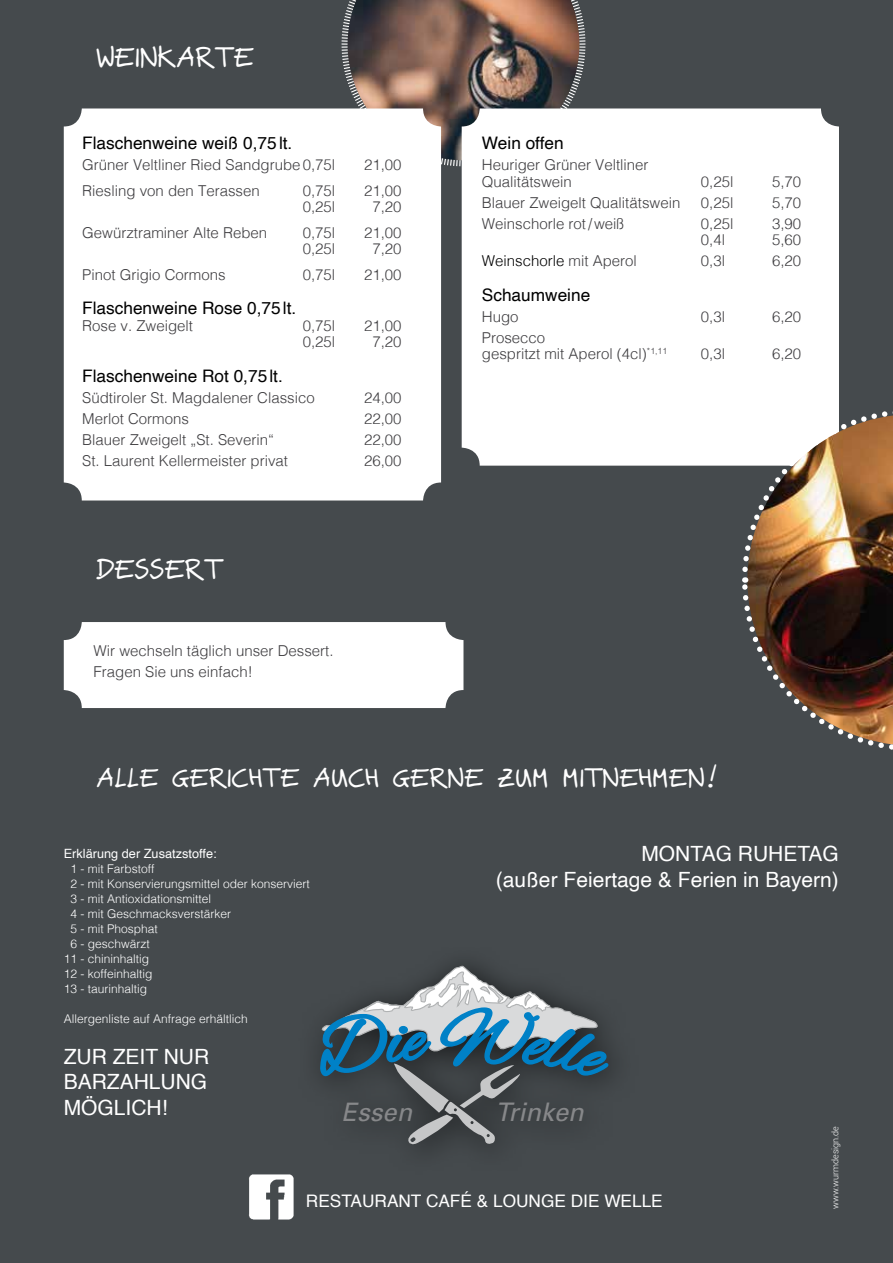
<style>
.page{position:relative;width:893px;height:1263px;background:#454a4d}
.page>*{position:absolute;margin:0;border:0;box-sizing:border-box;transform-origin:0 0}
.t1{font:500 28.5px "STREICHHAND";color:#fff}
.t2{font:500 27px "STREICHHAND";color:#fff}
.t3{font:italic 25.5px "Univers";color:#87888a}
.t4{font:italic 25.35px "Univers";color:#87888a}
.t5{font:21px/25.5px "Helvetica";color:#fff;text-align:justify}
.t6{font:17.25px "Helvetica";color:#000}
.t7{font:17.25px "Helvetica";color:#fff}
.t8{font:300 15px/16.5px "Helvetica";color:#3e3d40}
.t9{font:300 15px "Helvetica";color:#000}
.t10{font:12.75px "Helvetica";color:#fff}
.t11{font:300 12px "Helvetica";color:#fff}
.t12{font:300 9px "Roboto";color:#fff}
.s1{color:#3e3d40}
</style>
<div class="page">
<img style="left:341px;top:0;width:245px;height:167px">
<svg style="left:320px;top:965px;width:288px;height:181px"></svg>
<div style="left:64px;top:108px;width:377px;height:392px;background:#fff;border-radius:18px"></div>
<div style="left:64px;top:622px;width:399px;height:86px;background:#fff;border-radius:18px"></div>
<div style="left:462px;top:108px;width:377px;height:358px;background:#fff;border-radius:18px"></div>
<img style="left:739px;top:411px;width:154px;height:339px">
<img style="left:249px;top:1174px;width:45px;height:46px">
<h1 class="t1" style="left:97px;top:41px;width:159px">WEINKARTE</h1>
<p class="t6" style="left:82px;top:130px;width:212px">Flaschenweine weiß 0,75lt.</p>
<p class="t8" style="left:82px;top:155px;width:255px">Grüner Veltliner Ried Sandgrube 0,75l</p>
<p class="t8" style="left:364px;top:155px;width:39px">21,00</p>
<p class="t8" style="left:82px;top:181px;width:179px">Riesling von den Terassen</p>
<p class="t8" style="left:303px;top:181px;width:34px">0,75l</p>
<p class="t8" style="left:364px;top:181px;width:39px">21,00</p>
<p class="t8" style="left:303px;top:197px;width:34px">0,25l</p>
<p class="t8" style="left:372px;top:197px;width:31px">7,20</p>
<p class="t8" style="left:82px;top:223px;width:187px">Gewürztraminer Alte Reben</p>
<p class="t8" style="left:303px;top:223px;width:34px">0,75l</p>
<p class="t8" style="left:364px;top:223px;width:39px">21,00</p>
<p class="t8" style="left:303px;top:239px;width:34px">0,25l</p>
<p class="t8" style="left:372px;top:239px;width:31px">7,20</p>
<p class="t8" style="left:82px;top:265px;width:145px">Pinot Grigio Cormons</p>
<p class="t8" style="left:303px;top:265px;width:34px">0,75l</p>
<p class="t8" style="left:364px;top:265px;width:39px">21,00</p>
<p class="t6" style="left:82px;top:295px;width:216px">Flaschenweine Rose 0,75lt.</p>
<p class="t8" style="left:82px;top:316px;width:112px">Rose v. Zweigelt</p>
<p class="t8" style="left:303px;top:316px;width:34px">0,75l</p>
<p class="t8" style="left:364px;top:316px;width:39px">21,00</p>
<p class="t8" style="left:303px;top:332px;width:34px">0,25l</p>
<p class="t8" style="left:372px;top:332px;width:31px">7,20</p>
<p class="t6" style="left:82px;top:362px;width:202px">Flaschenweine Rot 0,75lt.</p>
<p class="t8" style="left:82px;top:388px;width:234px">Südtiroler St. Magdalener Classico</p>
<p class="t8" style="left:364px;top:388px;width:39px">24,00</p>
<p class="t8" style="left:82px;top:409px;width:108px">Merlot Cormons</p>
<p class="t8" style="left:364px;top:409px;width:39px">22,00</p>
<p class="t8" style="left:82px;top:430px;width:193px">Blauer Zweigelt „St. Severin“</p>
<p class="t8" style="left:364px;top:430px;width:39px">22,00</p>
<p class="t8" style="left:82px;top:451px;width:207px">St. Laurent Kellermeister privat</p>
<p class="t8" style="left:364px;top:451px;width:39px">26,00</p>
<h1 class="t1" style="left:97px;top:552px;width:128px">DESSERT</h1>
<p class="t8" style="left:94px;top:639px;width:242px;line-height:21px">Wir wechseln täglich unser Dessert.<br>Fragen Sie uns einfach!</p>
<p class="t6" style="left:482px;top:130px;width:83px">Wein offen</p>
<p class="t8" style="left:482px;top:155px;width:168px">Heuriger Grüner Veltliner<br>Qualitätswein</p>
<p class="t8" style="left:701px;top:172px;width:34px">0,25l</p>
<p class="t8" style="left:772px;top:172px;width:31px">5,70</p>
<p class="t8" style="left:482px;top:193px;width:200px">Blauer Zweigelt Qualitätswein</p>
<p class="t8" style="left:701px;top:193px;width:34px">0,25l</p>
<p class="t8" style="left:772px;top:193px;width:31px">5,70</p>
<p class="t8" style="left:482px;top:214px;width:144px">Weinschorle rot/weiß</p>
<p class="t8" style="left:701px;top:214px;width:34px">0,25l</p>
<p class="t8" style="left:772px;top:214px;width:31px">3,90</p>
<p class="t8" style="left:701px;top:230px;width:26px">0,4l</p>
<p class="t8" style="left:772px;top:230px;width:31px">5,60</p>
<p class="t9" style="left:482px;top:248px;width:157px">Weinschorle <span class="s1">mit Aperol</span></p>
<p class="t8" style="left:701px;top:251px;width:26px">0,3l</p>
<p class="t8" style="left:772px;top:251px;width:31px">6,20</p>
<p class="t6" style="left:482px;top:281px;width:110px">Schaumweine</p>
<p class="t8" style="left:482px;top:307px;width:38px">Hugo</p>
<p class="t8" style="left:701px;top:307px;width:26px">0,3l</p>
<p class="t8" style="left:772px;top:307px;width:31px">6,20</p>
<p class="t8" style="left:482px;top:328px;width:187px">Prosecco<br>gespritzt mit Aperol (4cl)<sup>*1,11</sup></p>
<p class="t8" style="left:701px;top:344px;width:26px">0,3l</p>
<p class="t8" style="left:772px;top:344px;width:31px">6,20</p>
<h2 class="t2" style="left:97px;top:762px;width:623px">ALLE GERICHTE AUCH GERNE ZUM MITNEHMEN!</h2>
<p class="t10" style="left:64px;top:844px;width:154px">Erklärung der Zusatzstoffe:</p>
<p class="t11" style="left:70px;top:859px;width:86px">1 - mit Farbstoff</p>
<p class="t11" style="left:70px;top:874px;width:241px">2 - mit Konservierungsmittel oder konserviert</p>
<p class="t11" style="left:70px;top:889px;width:142px">3 - mit Antioxidationsmittel</p>
<p class="t11" style="left:70px;top:904px;width:162px">4 - mit Geschmacksverstärker</p>
<p class="t11" style="left:70px;top:919px;width:89px">5 - mit Phosphat</p>
<p class="t11" style="left:70px;top:934px;width:81px">6 - geschwärzt</p>
<p class="t11" style="left:64px;top:949px;width:87px">11 - chininhaltig</p>
<p class="t11" style="left:64px;top:964px;width:90px">12 - koffeinhaltig</p>
<p class="t11" style="left:64px;top:979px;width:85px">13 - taurinhaltig</p>
<p class="t11" style="left:64px;top:1009px;width:186px">Allergenliste auf Anfrage erhältlich</p>
<h3 class="t5" style="left:64px;top:1044px;width:147px">ZUR ZEIT NUR BARZAHLUNG MÖGLICH!</h3>
<h3 class="t5" style="left:496px;top:842px;width:345px;text-align:right">MONTAG RUHETAG<br>(außer Feiertage &amp; Ferien in Bayern)</h3>
<h3 class="t4" style="left:342px;top:1097px;width:72px">Essen</h3>
<h3 class="t3" style="left:495px;top:1097px;width:90px">Trinken</h3>
<p class="t7" style="left:306px;top:1187px;width:358px">RESTAURANT CAFÉ &amp; LOUNGE DIE WELLE</p>
<p class="t12" style="left:829px;top:1209px;width:85px;rotate:-90deg">www.wurmdesign.de</p>
</div>
